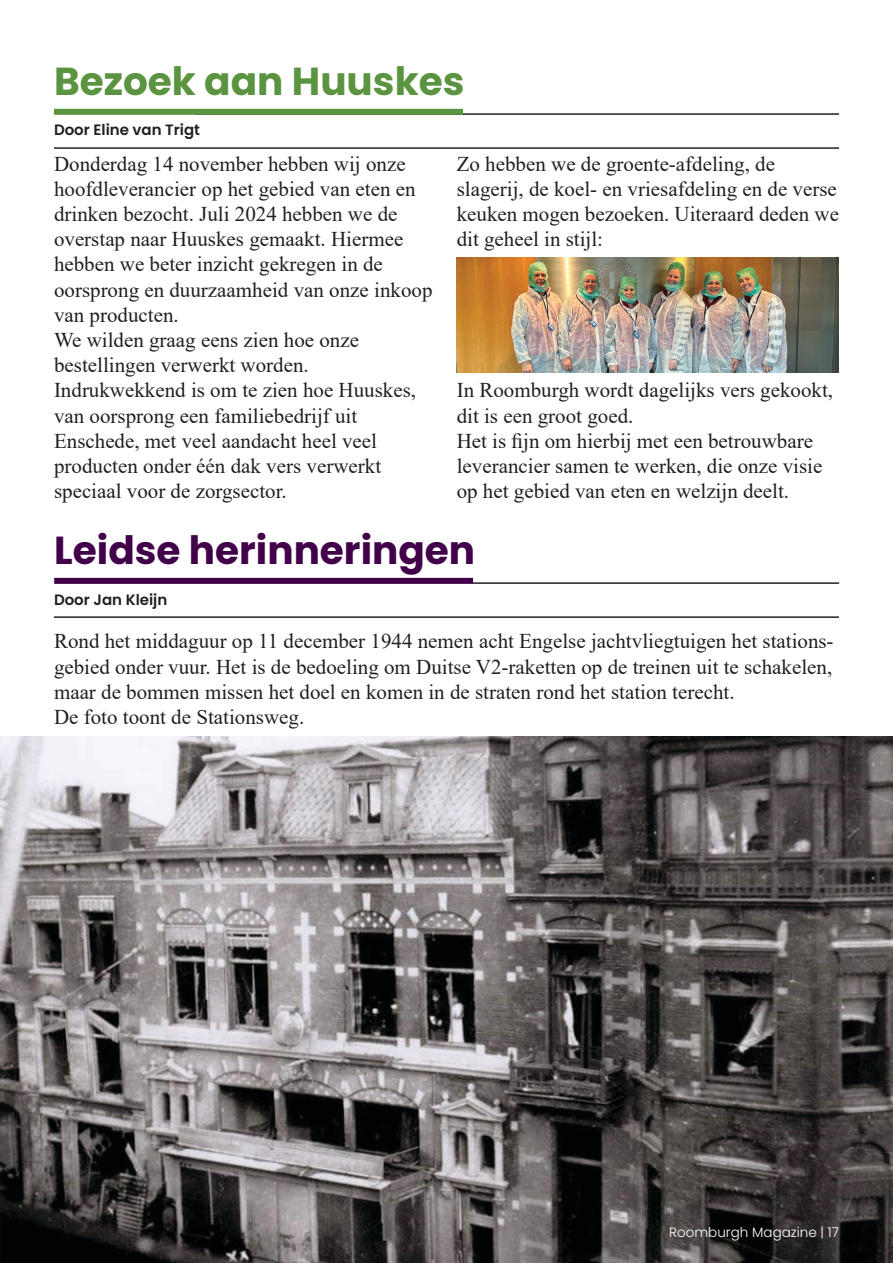
<style>
.page{position:relative;width:893px;height:1263px;background:#fff}
.page>*{position:absolute;margin:0;border:0;box-sizing:border-box;transform-origin:0 0}
.t1{font:700 39px "Poppins";color:#410049}
.t2{font:700 39px "Poppins";color:#5b9440}
.t3{font:21px/25.2px "Times New Roman";color:#231f20}
.t4{font:600 15px "Poppins";color:#231f20}
.t5{font:300 13.5px "Poppins";color:#fff}
</style>
<div class="page">
<hr style="left:195px;top:113px;width:644px;height:2px;background:#231f20">
<img style="left:0;top:736px;width:893px;height:527px">
<div style="left:54px;top:578px;width:419px;height:6px;background:#410049"></div>
<div style="left:54px;top:109px;width:409px;height:6px;background:#5b9440"></div>
<hr style="left:473px;top:582px;width:366px;height:2px;background:#231f20">
<hr style="left:54px;top:616px;width:785px;height:2px;background:#231f20">
<hr style="left:54px;top:147px;width:785px;height:2px;background:#231f20">
<img style="left:457px;top:257px;width:382px;height:115px">
<p class="t2" style="left:54px;top:59px;width:412px">Bezoek aan Huuskes</p>
<p class="t4" style="left:54px;top:121px;width:148px">Door Eline van Trigt</p>
<p class="t3" style="left:54px;top:150px;width:380px">Donderdag 14 november hebben wij onze hoofdleverancier op het gebied van eten en drinken bezocht. Juli 2024 hebben we de overstap naar Huuskes gemaakt. Hiermee hebben we beter inzicht gekregen in de oorsprong en duurzaamheid van onze inkoop van producten.</p>
<p class="t3" style="left:54px;top:327px;width:307px">We wilden graag eens zien hoe onze bestellingen verwerkt worden.</p>
<p class="t3" style="left:54px;top:377px;width:364px">Indrukwekkend is om te zien hoe Huuskes, van oorsprong een familiebedrijf uit Enschede, met veel aandacht heel veel producten onder één dak vers verwerkt speciaal voor de zorgsector.</p>
<p class="t3" style="left:457px;top:150px;width:384px">Zo hebben we de groente-afdeling, de slagerij, de koel- en vriesafdeling en de verse keuken mogen bezoeken. Uiteraard deden we dit geheel in stijl:</p>
<p class="t3" style="left:457px;top:377px;width:378px">In Roomburgh wordt dagelijks vers gekookt, dit is een groot goed.</p>
<p class="t3" style="left:457px;top:428px;width:367px">Het is fijn om hierbij met een betrouwbare leverancier samen te werken, die onze visie op het gebied van eten en welzijn deelt.</p>
<p class="t1" style="left:54px;top:528px;width:423px">Leidse herinneringen</p>
<p class="t4" style="left:54px;top:590px;width:115px">Door Jan Kleijn</p>
<p class="t3" style="left:54px;top:628px;width:781px;text-align:justify">Rond het middaguur op 11 december 1944 nemen acht Engelse jachtvliegtuigen het stations&shy;gebied onder vuur. Het is de bedoeling om Duitse V2-raketten op de treinen uit te schakelen, maar de bommen missen het doel en komen in de straten rond het station terecht.</p>
<p class="t3" style="left:54px;top:704px;width:252px">De foto toont de Stationsweg.</p>
<p class="t5" style="left:669px;top:1224px;width:171px">Roomburgh Magazine | 17</p>
</div>
